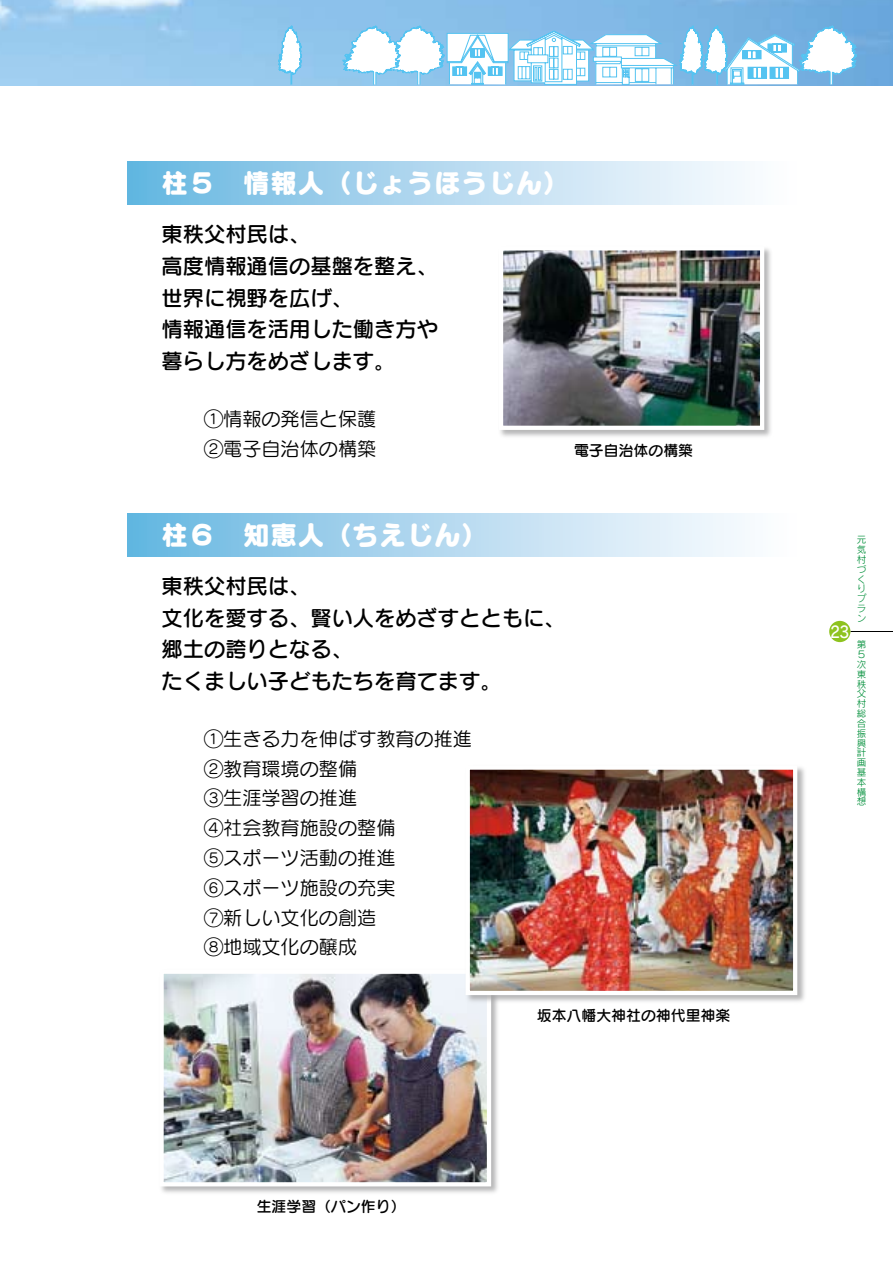
<style>
.page{position:relative;width:893px;height:1263px;background:#fff}
.page>*{position:absolute;margin:0;border:0;box-sizing:border-box;transform-origin:0 0}
.t1{font:26.55px "Seurat Pro EB";letter-spacing:.025em;color:#fff}
.t2{font:21.3px/32px "Seurat Pro DB";color:#000}
.t3{font:19.2px/29.7px "Seurat Pro M";color:#000}
.t4{font:15.9px "Rodin Pro DB";color:#fff;scale:.9 1}
.t5{font:14.85px "Seurat Pro DB";color:#000}
.t6{font:9.6px/9.8px "Rodin Pro M";color:#008f3a}
</style>
<div class="page">
<img style="left:0;top:0;width:893px;height:85px">
<hr style="left:850px;top:631px;width:43px;height:1px;background:#000">
<div style="left:829px;top:621px;width:21px;height:21px;background:#8ec31f;border-radius:50%"></div>
<svg style="left:342px;top:26px;width:515px;height:59px"></svg>
<svg style="left:278px;top:26px;width:24px;height:59px"></svg>
<div style="left:158px;top:968px;width:343px;height:228px;background:#9f9fa0;opacity:.75"></div>
<img style="left:164px;top:974px;width:322px;height:207px">
<div style="left:159px;top:969px;width:332px;height:217px;border:4px solid #fff"></div>
<div style="left:128px;top:162px;width:671px;height:42px;background:linear-gradient(to right,#69b7e1,#fff)"></div>
<div style="left:128px;top:513px;width:671px;height:43px;background:linear-gradient(to right,#69b7e1,#fff)"></div>
<div style="left:465px;top:764px;width:342px;height:241px;background:#9f9fa0;opacity:.75"></div>
<img style="left:471px;top:770px;width:321px;height:220px">
<div style="left:466px;top:765px;width:331px;height:230px;border:4px solid #fff"></div>
<div style="left:498px;top:245px;width:276px;height:195px;background:#9f9fa0;opacity:.75"></div>
<img style="left:504px;top:251px;width:255px;height:174px">
<div style="left:499px;top:246px;width:265px;height:184px;border:4px solid #fff"></div>
<p class="t1" style="left:162px;top:165px;width:409px">柱５　情報人（じょうほうじん）</p>
<p class="t2" style="left:162px;top:217px;width:278px">東秩父村民は、<br>高度情報通信の基盤を整え、世界に視野を広げ、<br>情報通信を活用した働き方や暮らし方をめざします。</p>
<p class="t3" style="left:204px;top:403px;width:174px">①情報の発信と保護<br>②電子自治体の構築</p>
<p class="t5" style="left:574px;top:441px;width:121px">電子自治体の構築</p>
<p class="t1" style="left:162px;top:516px;width:328px">柱６　知恵人（ちえじん）</p>
<p class="t2" style="left:162px;top:569px;width:405px">東秩父村民は、<br>文化を愛する、賢い人をめざすとともに、郷土の誇りとなる、<br>たくましい子どもたちを育てます。</p>
<p class="t3" style="left:204px;top:723px;width:269px">①生きる力を伸ばす教育の推進<br>②教育環境の整備<br>③生涯学習の推進<br>④社会教育施設の整備<br>⑤スポーツ活動の推進<br>⑥スポーツ施設の充実<br>⑦新しい文化の創造<br>⑧地域文化の醸成</p>
<p class="t5" style="left:257px;top:1197px;width:150px">生涯学習（パン作り）</p>
<p class="t5" style="left:537px;top:1005px;width:195px">坂本八幡大神社の神代里神楽</p>
<p class="t4" style="left:830px;top:621px;width:23px">23</p>
<p class="t6" style="left:857px;top:535px;width:11px">元気村づくりプラン</p>
<p class="t6" style="left:857px;top:640px;width:11px">第<br>５次東秩父村総合振興計画基本構想</p>
</div>
